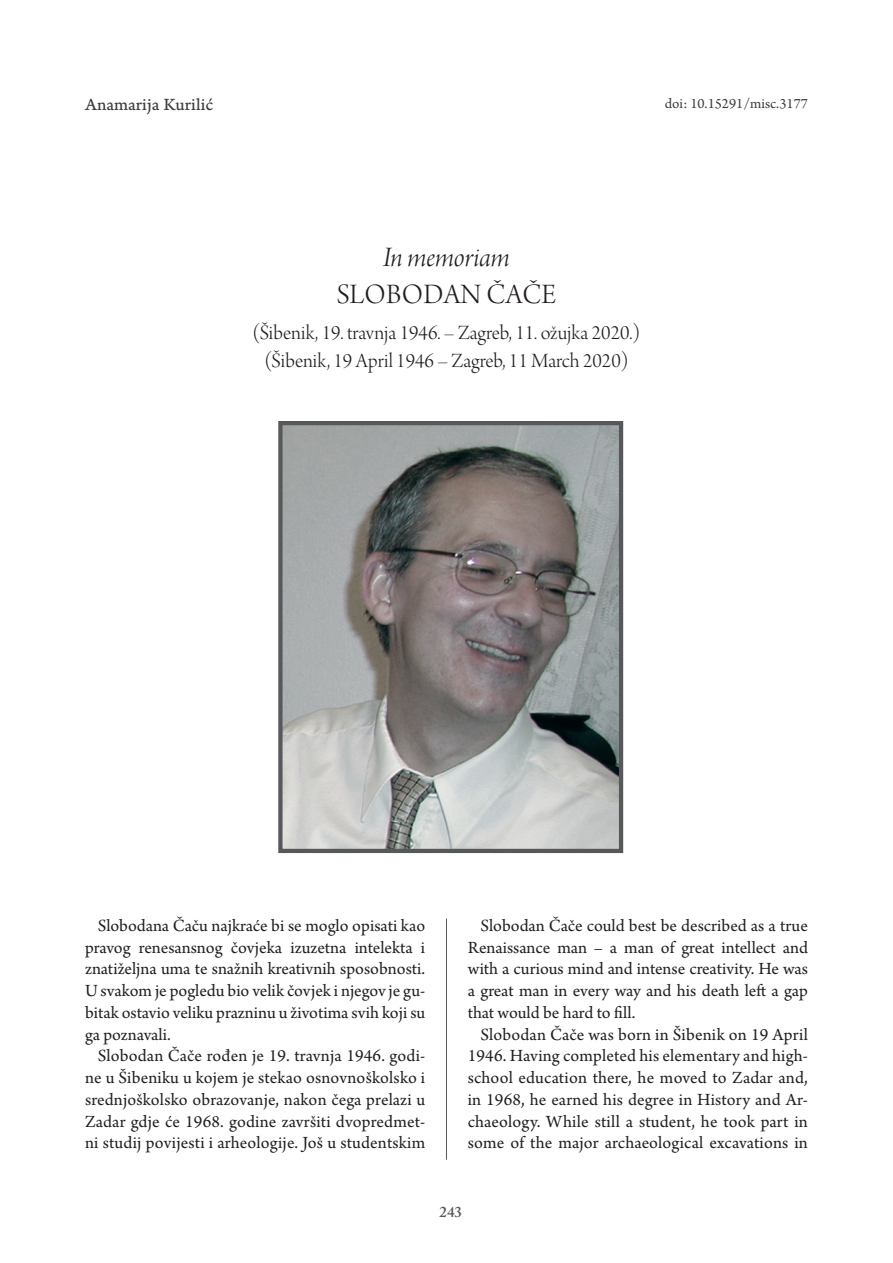
<style>
.page{position:relative;width:893px;height:1263px;background:#fff}
.page>*{position:absolute;margin:0;border:0;box-sizing:border-box;transform-origin:0 0}
.naslov{font:29.7px "Arno Pro Light Display";letter-spacing:.005em;color:#231f20}
.naslov-2{font:29.7px "Arno Pro Light Italic Display";letter-spacing:-.005em;color:#231f20}
.naslov-3{font:21.45px "Arno Pro Light Display";color:#231f20}
.Normal__Web{font:18px/21.8px "Arno Pro";letter-spacing:.005em;color:#231f20;text-align:justify}
.t1{font:18px "Arno Pro Caption";color:#3e3e3f}
.t2{font:15px "Arno Pro";color:#3e3e3f}
.t3{font:600 15px "Adobe Caslon Pro";color:#57585a}
</style>
<div class="page">
<hr style="left:446px;top:918px;width:1px;height:242px;background:#57585a">
<img style="left:283px;top:426px;width:335px;height:422px">
<div style="left:278px;top:421px;width:345px;height:432px;border:4px solid #57585a"></div>
<p class="t1" style="left:85px;top:94px;width:130px">Anamarija Kurilić</p>
<p class="t2" style="left:665px;top:95px;width:145px">doi: 10.15291/misc.3177</p>
<p class="naslov-2" style="left:383px;top:241px;width:128px">In memoriam</p>
<p class="naslov" style="left:337px;top:278px;width:221px">SLOBODAN ČAČE</p>
<p class="naslov-3" style="left:252px;top:321px;width:389px">(Šibenik, 19. travnja 1946. – Zagreb, 11. ožujka 2020.)</p>
<p class="naslov-3" style="left:264px;top:349px;width:366px">(Šibenik, 19 April 1946 – Zagreb, 11 March 2020)</p>
<p class="Normal__Web" style="left:85px;top:915px;width:342px;text-indent:13px">Slobodana Čaču najkraće bi se moglo opisati kao pravog renesansnog čovjeka izuzetna intelekta i znatiželjna uma te snažnih kreativnih sposobnosti.<br>U svakom je pogledu bio velik čovjek i njegov je gu&shy;bitak ostavio veliku prazninu u životima svih koji su ga poznavali.</p>
<p class="Normal__Web" style="left:85px;top:1046px;width:342px;text-indent:13px">Slobodan Čače rođen je 19. travnja 1946. godi&shy;ne u Šibeniku u kojem je stekao osnovnoškolsko i srednjoškolsko obrazovanje, nakon čega prelazi u Zadar gdje će 1968. godine završiti dvopredmet&shy;ni studij povijesti i arheologije. Još u studentskim</p>
<p class="Normal__Web" style="left:468px;top:915px;width:342px;text-indent:13px">Slobodan Čače could best be described as a true Renaissance man – a man of great intellect and with a curious mind and intense creativity. He was a great man in every way and his death left a gap that would be hard to fill.</p>
<p class="Normal__Web" style="left:468px;top:1024px;width:342px;text-indent:13px">Slobodan Čače was born in Šibenik on 19 April 1946. Having completed his elementary and high&shy;school education there, he moved to Zadar and, in 1968, he earned his degree in History and Ar&shy;chaeology. While still a student, he took part in some of the major archaeological excavations in</p>
<p class="t3" style="left:439px;top:1203px;width:24px">243</p>
</div>
